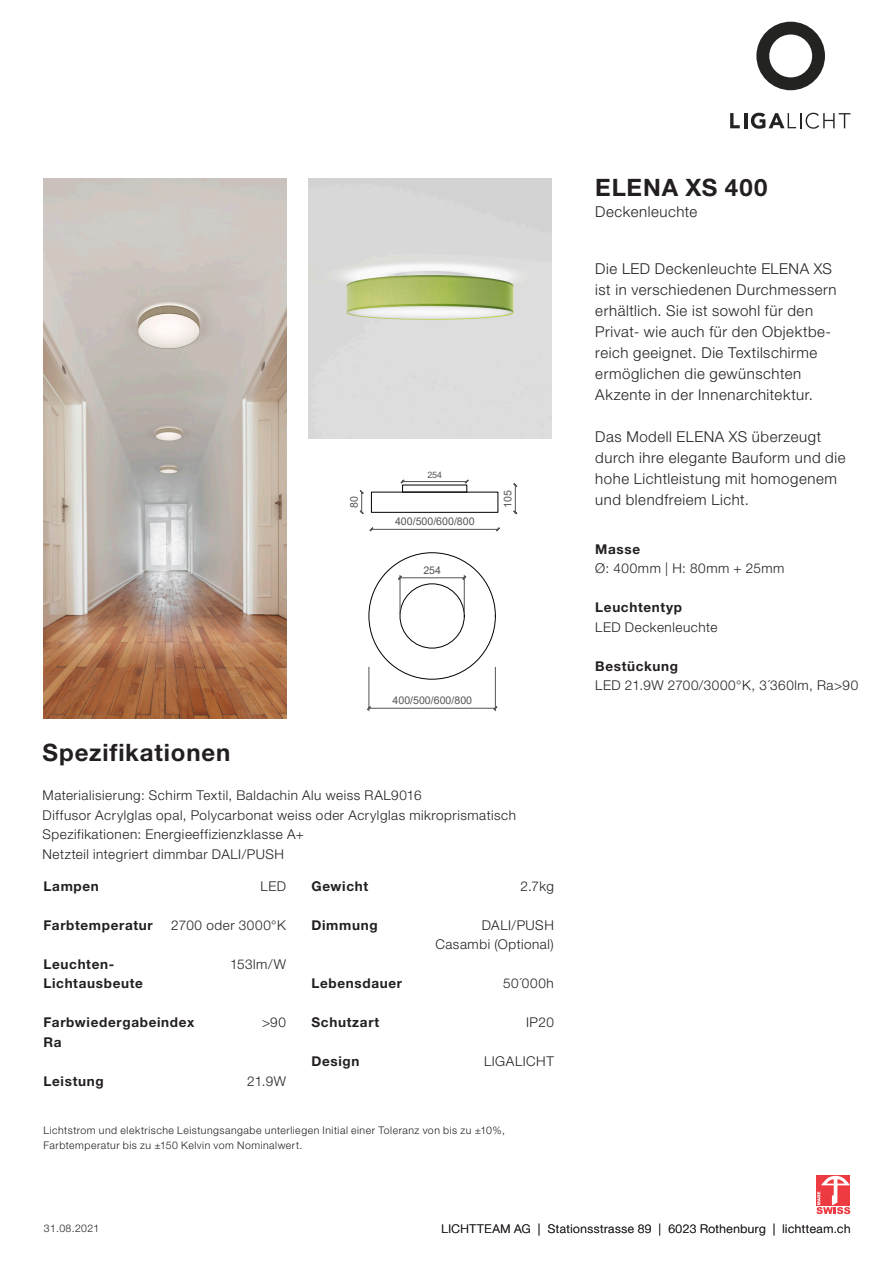
<style>
.page{position:relative;width:893px;height:1263px;background:#fff}
.page>*{position:absolute;margin:0;border:0;box-sizing:border-box;transform-origin:0 0}
.Grundtext{font:700 24px "Helvetica Neue LT Std";letter-spacing:.035em;color:#231f20}
.Grundtext-2{font:300 15px/21px "Helvetica Neue LT Std";letter-spacing:.035em;color:#231f20}
.Grundtext-3{font:300 13.5px "Helvetica Neue LT Std";letter-spacing:.04em;color:#231f20}
.Grundtext-4{font:700 13.5px "Helvetica Neue LT Std";letter-spacing:.05em;color:#231f20}
.t1{font:300 12px "Helvetica Neue LT Std";letter-spacing:.045em;color:#231f20}
.t2{font:10.65px "Arial";color:#545454}
.Grundtext-5{font:300 10.5px "Helvetica Neue LT Std";letter-spacing:.05em;color:#231f20}
.t3{font:8.85px "Arial";color:#545454}
</style>
<div class="page">
<div style="left:816px;top:1175px;width:34px;height:31px;background:#ee3a41"></div>
<svg style="left:816px;top:1176px;width:34px;height:38px"></svg>
<svg style="left:730px;top:113px;width:10px;height:15px"></svg>
<hr style="left:744px;top:113px;width:3px;height:15px;background:#232322">
<svg style="left:751px;top:113px;width:99px;height:16px"></svg>
<svg style="left:756px;top:22px;width:69px;height:68px"></svg>
<img style="left:44px;top:179px;width:242px;height:540px">
<img style="left:309px;top:179px;width:242px;height:259px">
<svg style="left:359px;top:482px;width:159px;height:230px"></svg>
<hr style="left:369px;top:667px;width:1px;height:44px;background:#545454">
<hr style="left:495px;top:667px;width:1px;height:44px;background:#545454">
<hr style="left:369px;top:708px;width:126px;height:1px;background:#545454">
<svg style="left:367px;top:706px;width:4px;height:4px"></svg>
<svg style="left:493px;top:706px;width:5px;height:4px"></svg>
<div style="left:371px;top:492px;width:127px;height:21px;border:1px solid #000"></div>
<hr style="left:403px;top:481px;width:64px;height:1px;background:#545454">
<svg style="left:400px;top:479px;width:5px;height:5px"></svg>
<svg style="left:465px;top:479px;width:4px;height:5px"></svg>
<div style="left:400px;top:584px;width:64px;height:64px;border:1px solid #000;border-radius:50%"></div>
<hr style="left:400px;top:575px;width:1px;height:38px;background:#545454">
<hr style="left:464px;top:575px;width:1px;height:38px;background:#545454">
<hr style="left:400px;top:577px;width:64px;height:1px;background:#545454">
<svg style="left:398px;top:576px;width:4px;height:4px"></svg>
<svg style="left:462px;top:576px;width:4px;height:4px"></svg>
<svg style="left:513px;top:483px;width:4px;height:31px"></svg>
<p class="t2" style="left:347px;top:508px;width:13px;rotate:-90deg">80</p>
<p class="t3" style="left:427px;top:468px;width:16px">254</p>
<p class="t2" style="left:395px;top:514px;width:81px">400/500/600/800</p>
<p class="t2" style="left:423px;top:563px;width:19px">254</p>
<p class="t2" style="left:500px;top:508px;width:19px;rotate:-90deg">105</p>
<p class="t2" style="left:393px;top:693px;width:81px">400/500/600/800</p>
<p class="Grundtext" style="left:43px;top:738px;width:189px">Spezifikationen</p>
<p class="Grundtext-3" style="left:43px;top:787px;width:381px">Materialisierung: Schirm Textil, Baldachin Alu weiss RAL9016</p>
<p class="Grundtext-3" style="left:43px;top:807px;width:475px">Diffusor Acrylglas opal, Polycarbonat weiss oder Acrylglas mikroprismatisch</p>
<p class="Grundtext-3" style="left:43px;top:826px;width:263px">Spezifikationen: Energieeffizienzklasse A+</p>
<p class="Grundtext-3" style="left:43px;top:846px;width:243px">Netzteil integriert dimmbar DALI/PUSH</p>
<p class="Grundtext-4" style="left:44px;top:878px;width:57px">Lampen</p>
<p class="Grundtext-3" style="left:261px;top:878px;width:27px">LED</p>
<p class="Grundtext-4" style="left:44px;top:917px;width:111px">Farbtemperatur</p>
<p class="Grundtext-3" style="left:171px;top:917px;width:116px">2700 oder 3000°K</p>
<p class="Grundtext-4" style="left:44px;top:956px;width:72px">Leuchten-</p>
<p class="Grundtext-3" style="left:230px;top:956px;width:57px">153lm/W</p>
<p class="Grundtext-4" style="left:44px;top:975px;width:101px">Lichtausbeute</p>
<p class="Grundtext-4" style="left:44px;top:1014px;width:152px">Farbwiedergabeindex</p>
<p class="Grundtext-3" style="left:262px;top:1014px;width:25px">&gt;90</p>
<p class="Grundtext-4" style="left:44px;top:1034px;width:20px">Ra</p>
<p class="Grundtext-4" style="left:44px;top:1073px;width:62px">Leistung</p>
<p class="Grundtext-3" style="left:247px;top:1073px;width:40px">21.9W</p>
<p class="Grundtext-4" style="left:311px;top:878px;width:58px">Gewicht</p>
<p class="Grundtext-3" style="left:521px;top:878px;width:35px">2.7kg</p>
<p class="Grundtext-4" style="left:311px;top:917px;width:68px">Dimmung</p>
<p class="Grundtext-3" style="left:482px;top:917px;width:74px">DALI/PUSH</p>
<p class="Grundtext-3" style="left:435px;top:936px;width:120px">Casambi (Optional)</p>
<p class="Grundtext-4" style="left:311px;top:975px;width:92px">Lebensdauer</p>
<p class="Grundtext-3" style="left:503px;top:975px;width:52px">50´000h</p>
<p class="Grundtext-4" style="left:311px;top:1014px;width:69px">Schutzart</p>
<p class="Grundtext-3" style="left:526px;top:1014px;width:29px">IP20</p>
<p class="Grundtext-4" style="left:311px;top:1053px;width:49px">Design</p>
<p class="Grundtext-3" style="left:484px;top:1053px;width:71px">LIGALICHT</p>
<p class="Grundtext-5" style="left:44px;top:1123px;width:463px">Lichtstrom und elektrische Leistungsangabe unterliegen Initial einer Toleranz von bis zu ±10%,</p>
<p class="Grundtext-5" style="left:44px;top:1138px;width:260px">Farbtemperatur bis zu ±150 Kelvin vom Nominalwert.</p>
<p class="Grundtext" style="left:595px;top:172px;width:174px">ELENA XS 400</p>
<p class="Grundtext-2" style="left:595px;top:201px;width:103px">Deckenleuchte</p>
<p class="Grundtext-2" style="left:595px;top:258px;width:238px">Die LED Deckenleuchte ELENA XS</p>
<p class="Grundtext-2" style="left:595px;top:279px;width:243px">ist in verschiedenen Durchmessern erhältlich. Sie ist sowohl für den</p>
<p class="Grundtext-2" style="left:595px;top:321px;width:237px">Privat- wie auch für den Objektbe&shy;reich geeignet. Die Textilschirme</p>
<p class="Grundtext-2" style="left:595px;top:363px;width:207px">ermöglichen die gewünschten</p>
<p class="Grundtext-2" style="left:595px;top:384px;width:219px">Akzente in der Innenarchitektur.</p>
<p class="Grundtext-2" style="left:595px;top:426px;width:252px">Das Modell ELENA XS überzeugt durch ihre elegante Bauform und die hohe Lichtleistung mit homogenem und blendfreiem Licht.</p>
<p class="Grundtext-4" style="left:595px;top:541px;width:46px">Masse</p>
<p class="Grundtext-3" style="left:595px;top:560px;width:191px">Ø: 400mm | H: 80mm + 25mm</p>
<p class="Grundtext-4" style="left:595px;top:599px;width:88px">Leuchtentyp</p>
<p class="Grundtext-3" style="left:595px;top:619px;width:124px">LED Deckenleuchte</p>
<p class="Grundtext-4" style="left:595px;top:658px;width:84px">Bestückung</p>
<p class="Grundtext-3" style="left:595px;top:677px;width:264px">LED 21.9W 2700/3000°K, 3´360lm, Ra&gt;90</p>
<p class="Grundtext-5" style="left:44px;top:1222px;width:57px">31.08.2021</p>
<p class="t1" style="left:441px;top:1222px;width:101px">LICHTTEAM AG |</p>
<p class="t1" style="left:548px;top:1222px;width:304px">Stationsstrasse 89 | 6023 Rothenburg | lichtteam.ch</p>
</div>
